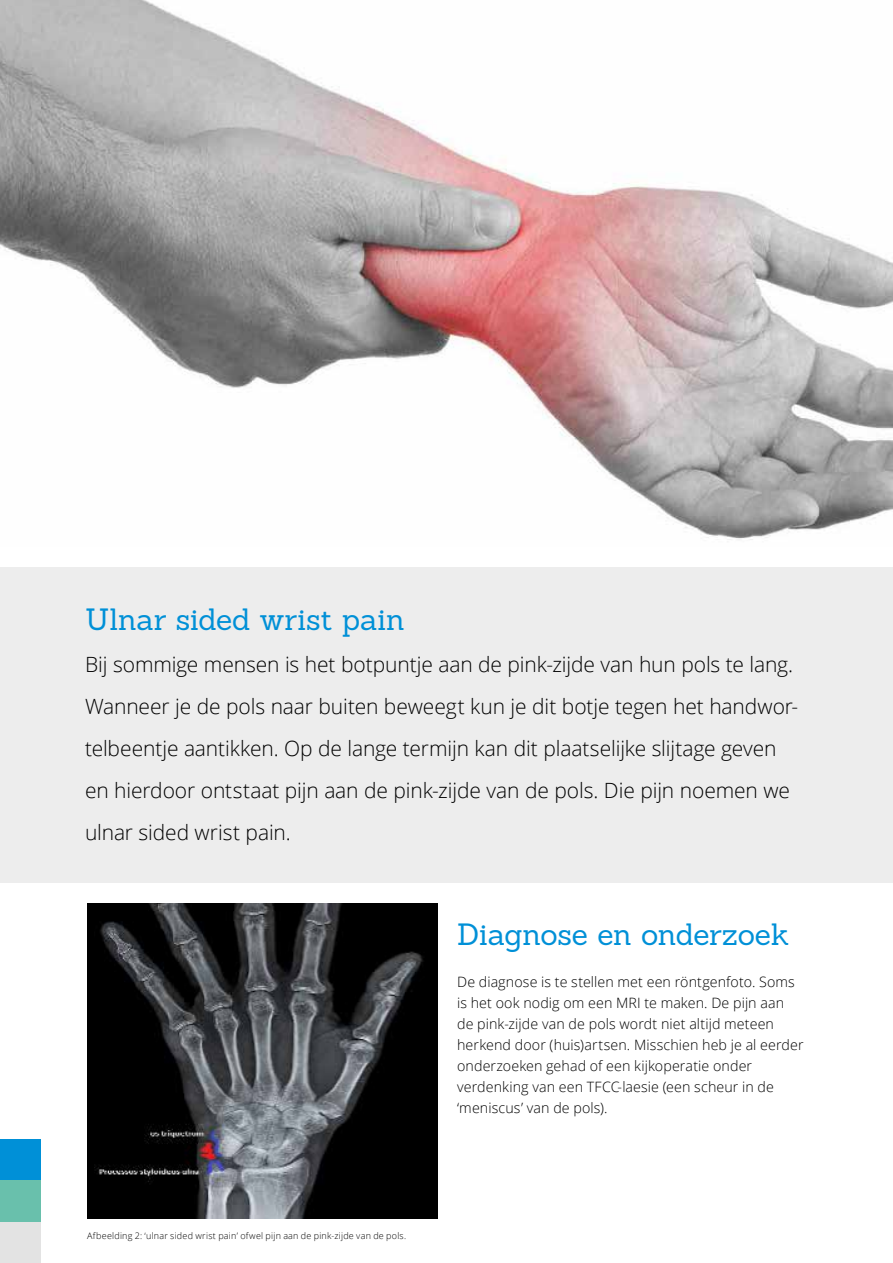
<style>
.page{position:relative;width:893px;height:1263px;background:#fff}
.page>*{position:absolute;margin:0;border:0;box-sizing:border-box;transform-origin:0 0}
.t1{font:30px "Sanchez";letter-spacing:-.005em;color:#0090d7}
.t2{font:300 21px/42px "Open Sans";letter-spacing:-.005em;color:#000}
.t3{font:300 14.25px/21px "Open Sans";letter-spacing:.005em;color:#000}
.t4{font:300 9px "Open Sans";letter-spacing:.025em;color:#000}
</style>
<div class="page">
<img style="left:0;top:0;width:893px;height:540px">
<div style="left:0;top:567px;width:893px;height:315px;background:#ededed"></div>
<img style="left:87px;top:903px;width:351px;height:315px">
<div style="left:0;top:1140px;width:40px;height:41px;background:#0090d7"></div>
<div style="left:0;top:1181px;width:40px;height:41px;background:#69c0ac"></div>
<div style="left:0;top:1222px;width:40px;height:41px;background:#e3e3e3"></div>
<h1 class="t1" style="left:85px;top:600px;width:321px">Ulnar sided wrist pain</h1>
<p class="t2" style="left:85px;top:643px;width:715px">Bij sommige mensen is het botpuntje aan de pink-zijde van hun pols te lang.<br>Wanneer je de pols naar buiten beweegt kun je dit botje tegen het handwor&shy;telbeentje aantikken. Op de lange termijn kan dit plaatselijke slijtage geven en hierdoor ontstaat pijn aan de pink-zijde van de pols. Die pijn noemen we ulnar sided wrist pain.</p>
<p class="t4" style="left:87px;top:1230px;width:321px">Afbeelding 2: ‘ulnar sided wrist pain’ ofwel pijn aan de pink-zijde van de pols.</p>
<h1 class="t1" style="left:457px;top:915px;width:333px">Diagnose en onderzoek</h1>
<p class="t3" style="left:457px;top:971px;width:348px">De diagnose is te stellen met een röntgenfoto. Soms is het ook nodig om een MRI te maken. De pijn aan de pink-zijde van de pols wordt niet altijd meteen herkend door (huis)artsen. Misschien heb je al eerder onderzoeken gehad of een kijkoperatie onder verdenking van een TFCC-laesie (een scheur in de ‘meniscus’ van de pols).</p>
</div>
